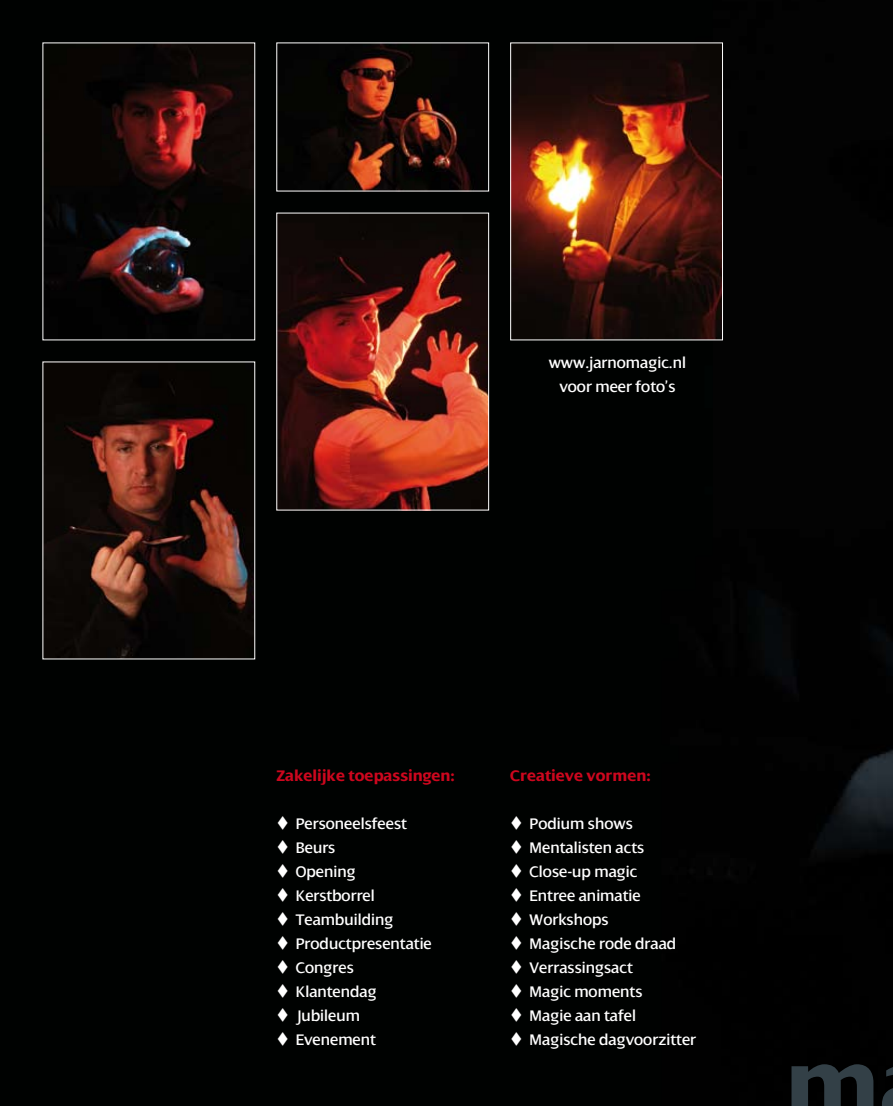
<style>
.page{position:relative;width:893px;height:1106px;background:#000201}
.page>*{position:absolute;margin:0;border:0;box-sizing:border-box;transform-origin:0 0}
.t1{font:700 103.35px "Dialog";color:#334047}
.t2{font:16.5px/24px "Dialog";color:#fff;text-align:center}
.t3{font:700 16.5px "Dialog";color:#cd071e}
</style>
<div class="page">
<img style="left:45px;top:45px;width:208px;height:293px">
<img style="left:45px;top:363px;width:208px;height:294px">
<img style="left:278px;top:45px;width:209px;height:144px">
<img style="left:278px;top:215px;width:209px;height:293px">
<img style="left:512px;top:45px;width:209px;height:293px">
<div style="left:510px;top:43px;width:213px;height:297px;border:1px solid #fff"></div>
<p class="t2" style="left:549px;top:351px;width:139px">www.jarnomagic.nl voor meer foto’s</p>
<p class="t3" style="left:276px;top:766px;width:180px">Zakelijke toepassingen:</p>
<p class="t2" style="left:276px;top:811px;width:132px">▼ Personeelsfeest</p>
<p class="t2" style="left:276px;top:835px;width:61px">▼ Beurs</p>
<p class="t2" style="left:276px;top:859px;width:81px">▼ Opening</p>
<p class="t2" style="left:276px;top:883px;width:100px">▼ Kerstborrel</p>
<p class="t2" style="left:276px;top:907px;width:119px">▼ Teambuilding</p>
<p class="t2" style="left:276px;top:931px;width:157px">▼ Productpresentatie</p>
<p class="t2" style="left:276px;top:955px;width:79px">▼ Congres</p>
<p class="t2" style="left:276px;top:979px;width:102px">▼ Klantendag</p>
<p class="t2" style="left:276px;top:1003px;width:85px">▼ Jubileum</p>
<p class="t2" style="left:276px;top:1027px;width:101px">▼ Evenement</p>
<p class="t3" style="left:510px;top:766px;width:142px">Creatieve vormen:</p>
<p class="t2" style="left:510px;top:811px;width:124px">▼ Podium shows</p>
<p class="t2" style="left:510px;top:835px;width:135px">▼ Mentalisten acts</p>
<p class="t2" style="left:510px;top:859px;width:129px">▼ Close-up magic</p>
<p class="t2" style="left:510px;top:883px;width:132px">▼ Entree animatie</p>
<p class="t2" style="left:510px;top:907px;width:100px">▼ Workshops</p>
<p class="t2" style="left:510px;top:931px;width:168px">▼ Magische rode draad</p>
<p class="t2" style="left:510px;top:955px;width:124px">▼ Verrassingsact</p>
<p class="t2" style="left:510px;top:979px;width:134px">▼ Magic moments</p>
<p class="t2" style="left:510px;top:1003px;width:127px">▼ Magie aan tafel</p>
<p class="t2" style="left:510px;top:1027px;width:187px">▼ Magische dagvoorzitter</p>
<h1 class="t1" style="left:785px;top:1028px;width:97px">m</h1>
</div>
